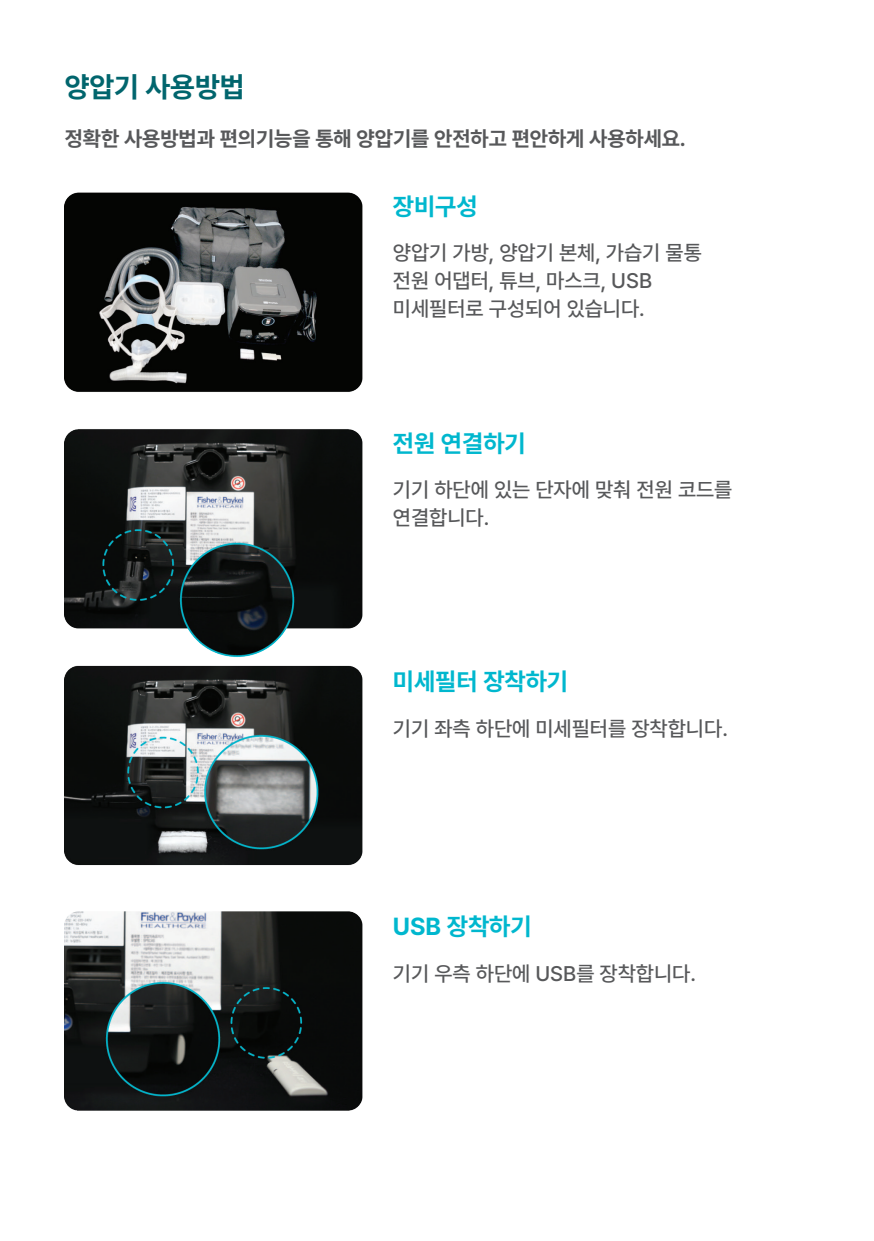
<style>
.page{position:relative;width:874px;height:1241px;background:#fff}
.page>*{position:absolute;margin:0;border:0;box-sizing:border-box;transform-origin:0 0}
.t1{font:700 28.53px "Pretendard";color:#01656d}
.t2{font:700 24.5px "Pretendard";color:#00b7ce}
.t3{font:500 21px/28px "Pretendard";color:#57585a}
.t4{font:700 21px "Pretendard";color:#57585a}
</style>
<div class="page">
<img style="left:64px;top:192px;width:299px;height:917px">
<h1 class="t1" style="left:65px;top:66px;width:181px">양압기 사용방법</h1>
<p class="t4" style="left:65px;top:123px;width:622px">정확한 사용방법과 편의기능을 통해 양압기를 안전하고 편안하게 사용하세요.</p>
<p class="t2" style="left:393px;top:188px;width:86px">장비구성</p>
<p class="t3" style="left:393px;top:238px;width:310px">양압기 가방, 양압기 본체, 가습기 물통 전원 어댑터, 튜브, 마스크, USB 미세필터로 구성되어 있습니다.</p>
<p class="t2" style="left:393px;top:425px;width:134px">전원 연결하기</p>
<p class="t3" style="left:393px;top:475px;width:341px">기기 하단에 있는 단자에 맞춰 전원 코드를 연결합니다.</p>
<p class="t2" style="left:393px;top:663px;width:176px">미세필터 장착하기</p>
<p class="t3" style="left:393px;top:713px;width:336px">기기 좌측 하단에 미세필터를 장착합니다.</p>
<p class="t2" style="left:393px;top:908px;width:140px">USB 장착하기</p>
<p class="t3" style="left:393px;top:958px;width:304px">기기 우측 하단에 USB를 장착합니다.</p>
</div>
